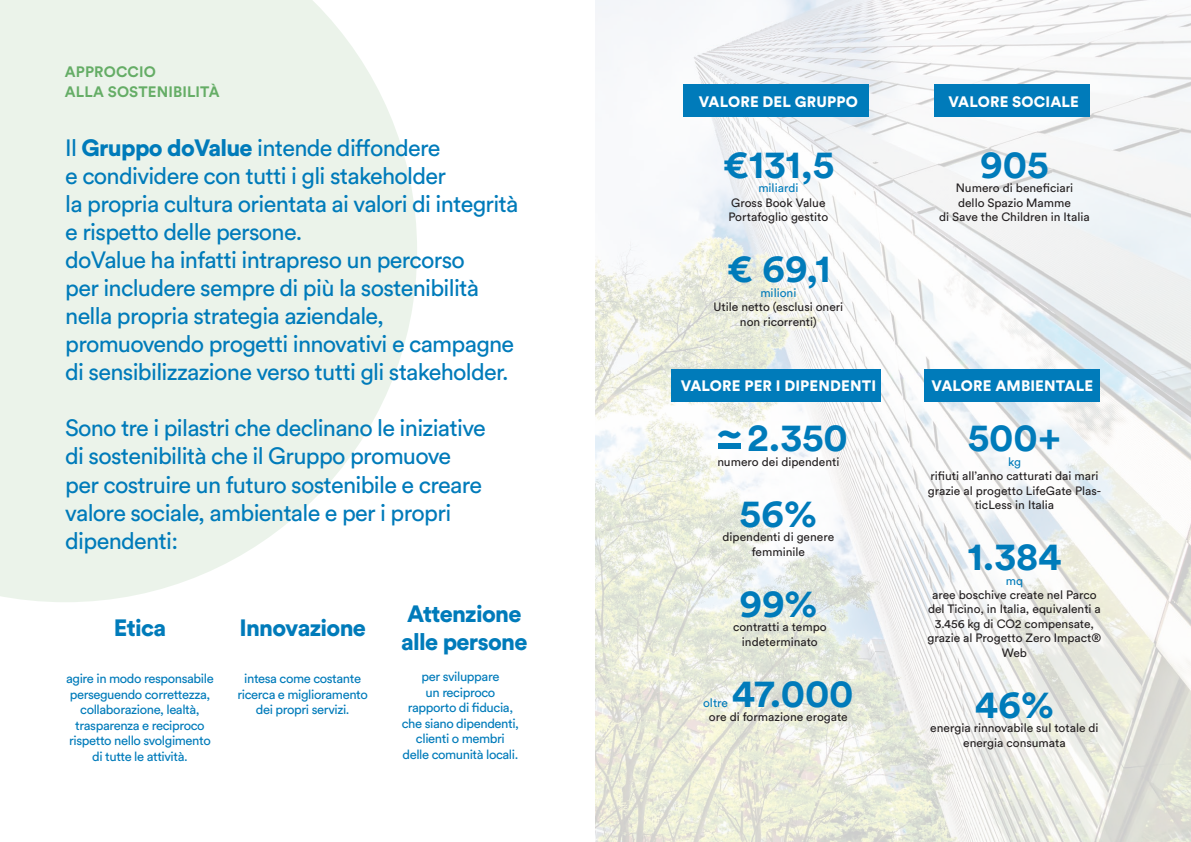
<style>
.page{position:relative;width:1191px;height:842px;background:#fff}
.page>*{position:absolute;margin:0;border:0;box-sizing:border-box;transform-origin:0 0}
.t1{font:900 42px "Circular Std";color:#007bba}
.t2{font:700 39px "Circular Std";color:#007bba}
.t3{font:23.4px/28.1px "Circular Std";letter-spacing:-.03em;color:#007bba}
.t4{font:900 23.4px "Circular Std";letter-spacing:-.03em;color:#007bba}
.t5{font:900 15px "Circular Std";letter-spacing:.01em;color:#fff}
.t6{font:700 15px "Circular Std";letter-spacing:.01em;color:#65ad66}
.t7{font:13px/15.6px "Circular Std";letter-spacing:-.03em;color:#007bba;text-align:center}
.t8{font:12px/14.4px "Circular Std";color:#231f20;text-align:center}
.t9{font:12px "Circular Std";color:#007bba}
.s1{font-weight:900}
</style>
<div class="page">
<img style="left:595px;top:0;width:596px;height:842px">
<div style="left:683px;top:84px;width:186px;height:33px;background:#007bba"></div>
<div style="left:671px;top:369px;width:210px;height:33px;background:#007bba"></div>
<div style="left:934px;top:84px;width:156px;height:33px;background:#007bba"></div>
<div style="left:924px;top:369px;width:176px;height:33px;background:#007bba"></div>
<svg style="left:0;top:0;width:417px;height:602px;background:#edf4ec"></svg>
<div style="left:718px;top:444px;width:23px;height:5px;background:#007bba"></div>
<p class="t6" style="left:65px;top:62px;width:92px">APPROCCIO</p>
<p class="t6" style="left:65px;top:82px;width:156px">ALLA SOSTENIBILITÀ</p>
<p class="t3" style="left:65px;top:133px;width:377px">Il <span class="s1">Gruppo doValue</span> intende diffondere</p>
<p class="t3" style="left:65px;top:161px;width:382px">e condividere con tutti i gli stakeholder</p>
<p class="t3" style="left:65px;top:189px;width:455px">la propria cultura orientata ai valori di integrità e rispetto delle persone.</p>
<p class="t3" style="left:65px;top:245px;width:401px">doValue ha infatti intrapreso un percorso</p>
<p class="t3" style="left:65px;top:273px;width:415px">per includere sempre di più la sostenibilità</p>
<p class="t3" style="left:65px;top:301px;width:320px">nella propria strategia aziendale,</p>
<p class="t3" style="left:65px;top:330px;width:450px">promuovendo progetti innovativi e campagne di sensibilizzazione verso tutti gli stakeholder.</p>
<p class="t3" style="left:65px;top:414px;width:422px">Sono tre i pilastri che declinano le iniziative</p>
<p class="t3" style="left:65px;top:442px;width:387px">di sostenibilità che il Gruppo promuove</p>
<p class="t3" style="left:65px;top:470px;width:418px">per costruire un futuro sostenibile e creare valore sociale, ambientale e per i propri dipendenti:</p>
<p class="t4" style="left:114px;top:612px;width:54px">Etica</p>
<p class="t7" style="left:66px;top:670px;width:149px">agire in modo responsabile perseguendo correttezza, collaborazione, lealtà, trasparenza e reciproco rispetto nello svolgimento</p>
<p class="t7" style="left:92px;top:748px;width:97px">di tutte le attività.</p>
<p class="t4" style="left:239px;top:612px;width:128px">Innovazione</p>
<p class="t7" style="left:244px;top:670px;width:118px">intesa come costante</p>
<p class="t7" style="left:237px;top:686px;width:132px">ricerca e miglioramento</p>
<p class="t7" style="left:256px;top:701px;width:95px">dei propri servizi.</p>
<p class="t4" style="left:407px;top:598px;width:116px">Attenzione</p>
<p class="t4" style="left:401px;top:626px;width:128px">alle persone</p>
<p class="t7" style="left:421px;top:668px;width:79px">per sviluppare</p>
<p class="t7" style="left:425px;top:684px;width:71px">un reciproco</p>
<p class="t7" style="left:408px;top:700px;width:107px">rapporto di fiducia,</p>
<p class="t7" style="left:402px;top:715px;width:119px">che siano dipendenti,</p>
<p class="t7" style="left:416px;top:731px;width:90px">clienti o membri</p>
<p class="t7" style="left:402px;top:746px;width:117px">delle comunità locali.</p>
<p class="t5" style="left:699px;top:92px;width:160px">VALORE DEL GRUPPO</p>
<p class="t2" style="left:722px;top:139px;width:114px">€131,5</p>
<p class="t9" style="left:758px;top:181px;width:42px">miliardi</p>
<p class="t8" style="left:731px;top:195px;width:96px">Gross Book Value</p>
<p class="t8" style="left:728px;top:210px;width:101px">Portafoglio gestito</p>
<p class="t2" style="left:726px;top:243px;width:106px">€ 69,1</p>
<p class="t9" style="left:760px;top:285px;width:38px">milioni</p>
<p class="t8" style="left:713px;top:300px;width:131px">Utile netto (esclusi oneri non ricorrenti)</p>
<p class="t5" style="left:680px;top:376px;width:197px">VALORE PER I DIPENDENTI</p>
<p class="t2" style="left:747px;top:413px;width:102px">2.350</p>
<p class="t8" style="left:717px;top:454px;width:124px">numero dei dipendenti</p>
<p class="t1" style="left:717px;top:405px;width:26px">~</p>
<p class="t2" style="left:739px;top:488px;width:79px">56%</p>
<p class="t8" style="left:751px;top:544px;width:55px">femminile</p>
<p class="t8" style="left:722px;top:530px;width:113px">dipendenti di genere</p>
<p class="t2" style="left:739px;top:578px;width:79px">99%</p>
<p class="t8" style="left:742px;top:634px;width:77px">indeterminato</p>
<p class="t8" style="left:733px;top:620px;width:95px">contratti a tempo</p>
<p class="t2" style="left:732px;top:668px;width:123px">47.000</p>
<p class="t8" style="left:709px;top:710px;width:140px">ore di formazione erogate</p>
<p class="t9" style="left:703px;top:696px;width:26px">oltre</p>
<p class="t5" style="left:948px;top:92px;width:132px">VALORE SOCIALE</p>
<p class="t2" style="left:980px;top:139px;width:70px">905</p>
<p class="t8" style="left:955px;top:181px;width:119px">Numero di beneficiari</p>
<p class="t8" style="left:958px;top:195px;width:114px">dello Spazio Mamme</p>
<p class="t8" style="left:939px;top:210px;width:152px">di Save the Children in Italia</p>
<p class="t5" style="left:931px;top:376px;width:163px">VALORE AMBIENTALE</p>
<p class="t2" style="left:967px;top:413px;width:95px">500+</p>
<p class="t9" style="left:1008px;top:454px;width:14px">kg</p>
<p class="t8" style="left:927px;top:469px;width:175px">rifiuti all’anno catturati dai mari grazie al progetto LifeGate Plas&shy;ticLess in Italia</p>
<p class="t2" style="left:967px;top:531px;width:96px">1.384</p>
<p class="t9" style="left:1005px;top:573px;width:19px">mq</p>
<p class="t8" style="left:928px;top:587px;width:174px">aree boschive create nel Parco del Ticino, in Italia, equivalenti a</p>
<p class="t8" style="left:935px;top:616px;width:161px">3.456 kg di CO2 compensate,</p>
<p class="t8" style="left:927px;top:631px;width:175px">grazie al Progetto Zero Impact®<br>Web</p>
<p class="t2" style="left:974px;top:679px;width:81px">46%</p>
<p class="t8" style="left:963px;top:735px;width:104px">energia consumata</p>
<p class="t8" style="left:930px;top:721px;width:170px">energia rinnovabile sul totale di</p>
</div>
